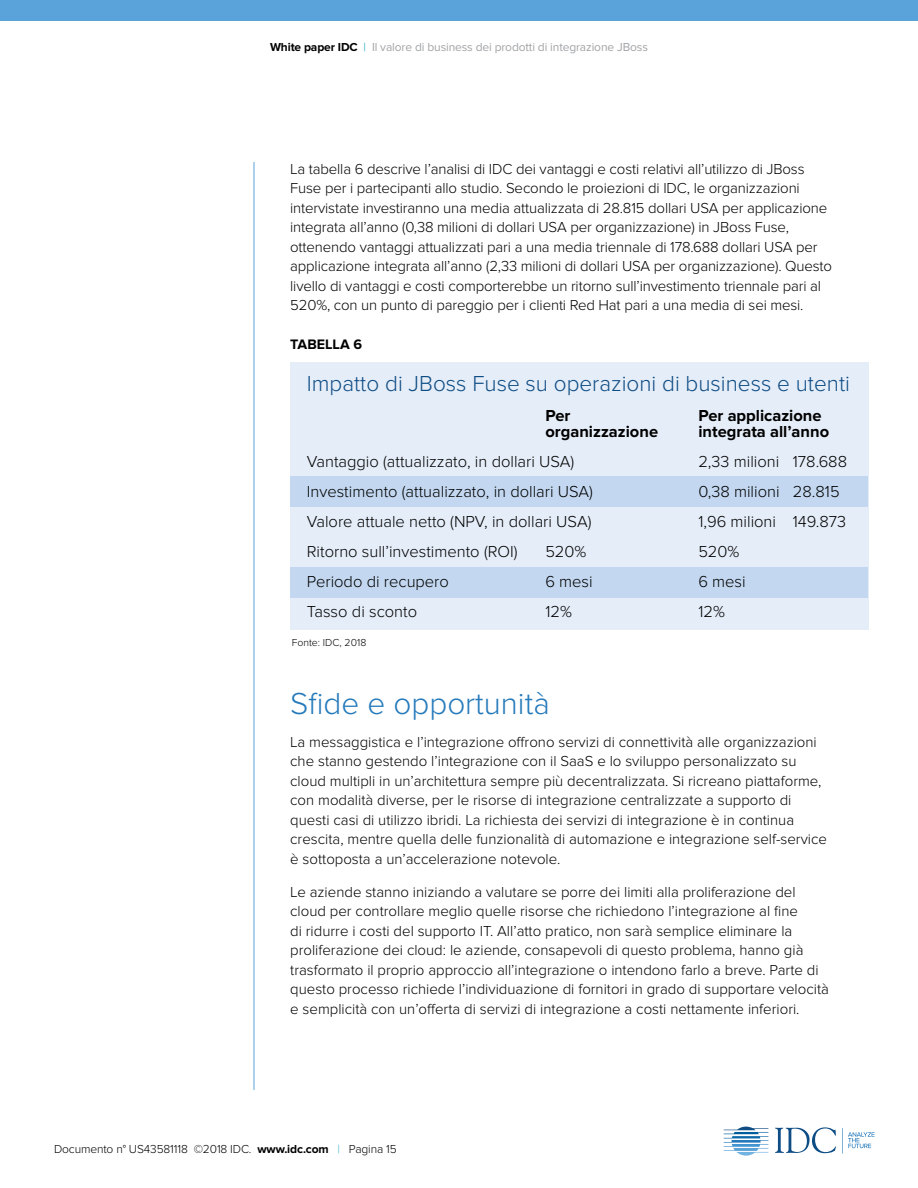
<style>
.page{position:relative;width:918px;height:1188px;background:#fff}
.page>*{position:absolute;margin:0;border:0;box-sizing:border-box;transform-origin:0 0}
.t1{font:300 31.5px "Proxima Nova";color:#257abb}
.t2{font:300 22.5px "Proxima Nova";color:#0e4c84}
.t3{font:300 16.5px "Proxima Nova";color:#000}
.t4{font:700 16.5px "Proxima Nova";color:#000}
.t5{font:300 15px/19.5px "Proxima Nova";color:#000}
.t6{font:700 14.25px "Proxima Nova";color:#000}
.t7{font:12px "Proxima Nova";letter-spacing:-.01em;color:#a1a3a6}
.t8{font:300 12px "Proxima Nova";letter-spacing:-.01em;color:#000}
.t9{font:300 10.5px "Proxima Nova";color:#000}
.s1{font-weight:700;color:#000}
.s2{color:#36aec7}
.s3{font-weight:700}
</style>
<div class="page">
<div style="left:0;top:0;width:918px;height:21px;background:#59a3da"></div>
<svg style="left:775px;top:1127px;width:61px;height:26px"></svg>
<svg style="left:724px;top:1127px;width:44px;height:29px"></svg>
<svg style="left:842px;top:1128px;width:33px;height:26px"></svg>
<hr style="left:254px;top:162px;width:1px;height:928px;background:#59a3da">
<div style="left:290px;top:362px;width:578px;height:268px;background:#e5edf8"></div>
<div style="left:291px;top:477px;width:577px;height:30px;background:#c3d8f0"></div>
<div style="left:291px;top:567px;width:577px;height:30px;background:#c3d8f0"></div>
<p class="t7" style="left:270px;top:40px;width:379px"><span class="s1">White paper IDC</span> <span class="s2">|</span> Il valore di business dei prodotti di integrazione JBoss</p>
<p class="t5" style="left:290px;top:159px;width:543px">La tabella 6 descrive l’analisi di IDC dei vantaggi e costi relativi all’utilizzo di JBoss Fuse per i partecipanti allo studio. Secondo le proiezioni di IDC, le organizzazioni intervistate investiranno una media attualizzata di 28.815 dollari USA per applicazione integrata all’anno (0,38 milioni di dollari USA per organizzazione) in JBoss Fuse, ottenendo vantaggi attualizzati pari a una media triennale di 178.688 dollari USA per applicazione integrata all’anno (2,33 milioni di dollari USA per organizzazione). Questo livello di vantaggi e costi comporterebbe un ritorno sull’investimento triennale pari al 520%, con un punto di pareggio per i clienti Red Hat pari a una media di sei mesi.</p>
<p class="t6" style="left:290px;top:337px;width:73px">TABELLA 6</p>
<h2 class="t2" style="left:307px;top:370px;width:545px">Impatto di JBoss Fuse su operazioni di business e utenti</h2>
<p class="t4" style="left:545px;top:406px;width:27px">Per</p>
<p class="t4" style="left:698px;top:406px;width:125px">Per applicazione</p>
<p class="t4" style="left:545px;top:422px;width:114px">organizzazione</p>
<p class="t4" style="left:698px;top:422px;width:132px">integrata all’anno</p>
<p class="t3" style="left:307px;top:452px;width:269px">Vantaggio (attualizzato, in dollari USA)</p>
<p class="t3" style="left:698px;top:452px;width:150px">2,33 milioni 178.688</p>
<p class="t3" style="left:307px;top:482px;width:288px">Investimento (attualizzato, in dollari USA)</p>
<p class="t3" style="left:698px;top:482px;width:143px">0,38 milioni 28.815</p>
<p class="t3" style="left:307px;top:512px;width:286px">Valore attuale netto (NPV, in dollari USA)</p>
<p class="t3" style="left:698px;top:512px;width:149px">1,96 milioni 149.873</p>
<p class="t3" style="left:307px;top:542px;width:212px">Ritorno sull’investimento (ROI)</p>
<p class="t3" style="left:545px;top:542px;width:43px">520%</p>
<p class="t3" style="left:698px;top:542px;width:43px">520%</p>
<p class="t3" style="left:307px;top:572px;width:144px">Periodo di recupero</p>
<p class="t3" style="left:545px;top:572px;width:49px">6 mesi</p>
<p class="t3" style="left:698px;top:572px;width:49px">6 mesi</p>
<p class="t3" style="left:307px;top:602px;width:112px">Tasso di sconto</p>
<p class="t3" style="left:545px;top:602px;width:28px">12%</p>
<p class="t3" style="left:698px;top:602px;width:28px">12%</p>
<p class="t9" style="left:292px;top:636px;width:76px">Fonte: IDC, 2018</p>
<h1 class="t1" style="left:290px;top:685px;width:261px">Sfide e opportunità</h1>
<p class="t5" style="left:290px;top:732px;width:538px">La messaggistica e l’integrazione offrono servizi di connettività alle organizzazioni che stanno gestendo l’integrazione con il SaaS e lo sviluppo personalizzato su cloud multipli in un’architettura sempre più decentralizzata. Si ricreano piattaforme, con modalità diverse, per le risorse di integrazione centralizzate a supporto di questi casi di utilizzo ibridi. La richiesta dei servizi di integrazione è in continua crescita, mentre quella delle funzionalità di automazione e integrazione self-service è sottoposta a un’accelerazione notevole.</p>
<p class="t5" style="left:290px;top:882px;width:540px">Le aziende stanno iniziando a valutare se porre dei limiti alla proliferazione del cloud per controllare meglio quelle risorse che richiedono l’integrazione al fine<br>di ridurre i costi del supporto IT. All’atto pratico, non sarà semplice eliminare la proliferazione dei cloud: le aziende, consapevoli di questo problema, hanno già trasformato il proprio approccio all’integrazione o intendono farlo a breve. Parte di questo processo richiede l’individuazione di fornitori in grado di supportare velocità e semplicità con un’offerta di servizi di integrazione a costi nettamente inferiori.</p>
<p class="t8" style="left:54px;top:1142px;width:344px">Documento n° US43581118 ©2018 IDC. <span class="s3">www.idc.com</span> <span class="s2">|</span> Pagina 15</p>
</div>
